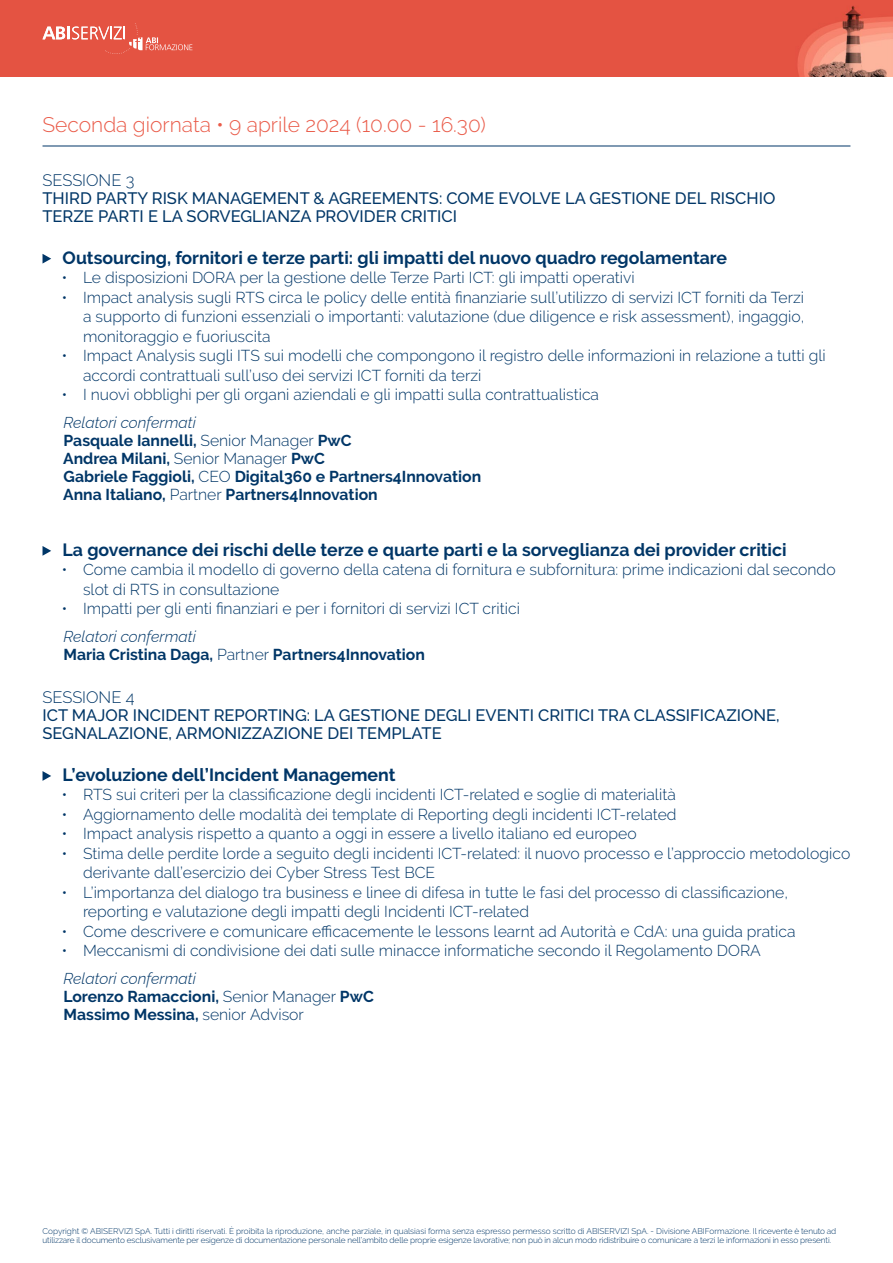
<style>
.page{position:relative;width:893px;height:1263px;background:#fff}
.page>*{position:absolute;margin:0;border:0;box-sizing:border-box;transform-origin:0 0}
.t1{font:300 21px "Raleway";color:#ea5c4a}
.t2{font:700 17.7px "Raleway";color:#003667}
.t3{font:500 16.5px/18px "Raleway";color:#003667}
.t4{font:300 16.5px "Raleway";color:#003667}
.t5{font:300 15.75px/19.5px "Raleway";color:#003667}
.t6{font:700 15.75px "Raleway";color:#003667}
.t7{font:italic 100 15.75px "Raleway";color:#003667}
.t8{font:300 8.25px/9px "Raleway";letter-spacing:-.01em;color:#003667}
.s1{font-weight:300}
</style>
<div class="page">
<img style="left:0;top:0;width:893px;height:77px">
<svg style="left:43px;top:23px;width:149px;height:31px;background:#e76c5e"></svg>
<svg style="left:43px;top:254px;width:8px;height:10px"></svg>
<svg style="left:43px;top:546px;width:8px;height:10px"></svg>
<svg style="left:43px;top:771px;width:8px;height:10px"></svg>
<hr style="left:43px;top:146px;width:807px;height:1px;background:#003667">
<p class="t1" style="left:43px;top:113px;width:445px">Seconda giornata • 9 aprile 2024 (10.00 - 16.30)</p>
<p class="t4" style="left:43px;top:171px;width:93px">SESSIONE 3</p>
<p class="t3" style="left:43px;top:189px;width:734px">THIRD PARTY RISK MANAGEMENT &amp; AGREEMENTS: COME EVOLVE LA GESTIONE DEL RISCHIO<br>TERZE PARTI E LA SORVEGLIANZA PROVIDER CRITICI</p>
<p class="t2" style="left:63px;top:247px;width:666px">Outsourcing, fornitori e terze parti: gli impatti del nuovo quadro regolamentare</p>
<p class="t5" style="left:62px;top:268px;width:574px">• Le disposizioni DORA per la gestione delle Terze Parti ICT: gli impatti operativi</p>
<p class="t5" style="left:83px;top:287px;width:723px;text-align:justify;text-indent:-21px">• Impact analysis sugli RTS circa le policy delle entità finanziarie sull’utilizzo di servizi ICT forniti da Terzi a supporto di funzioni essenziali o importanti: valutazione (due diligence e risk assessment), ingaggio, monitoraggio e fuoriuscita</p>
<p class="t5" style="left:83px;top:346px;width:744px;text-indent:-21px">• Impact Analysis sugli ITS sui modelli che compongono il registro delle informazioni in relazione a tutti gli accordi contrattuali sull’uso dei servizi ICT forniti da terzi</p>
<p class="t5" style="left:62px;top:385px;width:539px">• I nuovi obblighi per gli organi aziendali e gli impatti sulla contrattualistica</p>
<p class="t7" style="left:64px;top:410px;width:134px">Relatori confermati</p>
<p class="t6" style="left:64px;top:431px;width:289px">Pasquale Iannelli, <span class="s1">Senior Manager</span> PwC</p>
<p class="t6" style="left:63px;top:449px;width:263px">Andrea Milani, <span class="s1">Senior Manager</span> PwC</p>
<p class="t6" style="left:64px;top:467px;width:419px">Gabriele Faggioli, <span class="s1">CEO</span> Digital360 e Partners4Innovation</p>
<p class="t6" style="left:63px;top:485px;width:316px">Anna Italiano, <span class="s1">Partner</span> Partners4Innovation</p>
<p class="t2" style="left:63px;top:539px;width:725px">La governance dei rischi delle terze e quarte parti e la sorveglianza dei provider critici</p>
<p class="t5" style="left:83px;top:560px;width:754px;text-indent:-21px">• Come cambia il modello di governo della catena di fornitura e subfornitura: prime indicazioni dal secondo slot di RTS in consultazione</p>
<p class="t5" style="left:62px;top:599px;width:460px">• Impatti per gli enti finanziari e per i fornitori di servizi ICT critici</p>
<p class="t7" style="left:64px;top:624px;width:134px">Relatori confermati</p>
<p class="t6" style="left:64px;top:646px;width:363px">Maria Cristina Daga, <span class="s1">Partner</span> Partners4Innovation</p>
<p class="t4" style="left:43px;top:688px;width:94px">SESSIONE 4</p>
<p class="t3" style="left:43px;top:706px;width:739px">ICT MAJOR INCIDENT REPORTING: LA GESTIONE DEGLI EVENTI CRITICI TRA CLASSIFICAZIONE,<br>SEGNALAZIONE, ARMONIZZAZIONE DEI TEMPLATE</p>
<p class="t2" style="left:63px;top:764px;width:334px">L’evoluzione dell’Incident Management</p>
<p class="t5" style="left:62px;top:785px;width:616px">• RTS sui criteri per la classificazione degli incidenti ICT-related e soglie di materialità</p>
<p class="t5" style="left:62px;top:804px;width:616px">• Aggiornamento delle modalità dei template di Reporting degli incidenti ICT-related</p>
<p class="t5" style="left:62px;top:824px;width:576px">• Impact analysis rispetto a quanto a oggi in essere a livello italiano ed europeo</p>
<p class="t5" style="left:83px;top:843px;width:769px;text-indent:-21px">• Stima delle perdite lorde a seguito degli incidenti ICT-related: il nuovo processo e l’approccio metodologico derivante dall’esercizio dei Cyber Stress Test BCE</p>
<p class="t5" style="left:83px;top:882px;width:707px;text-indent:-21px">• L’importanza del dialogo tra business e linee di difesa in tutte le fasi del processo di classificazione, reporting e valutazione degli impatti degli Incidenti ICT-related</p>
<p class="t5" style="left:62px;top:921px;width:735px">• Come descrivere e comunicare efficacemente le lessons learnt ad Autorità e CdA: una guida pratica</p>
<p class="t5" style="left:62px;top:941px;width:700px">• Meccanismi di condivisione dei dati sulle minacce informatiche secondo il Regolamento DORA</p>
<p class="t7" style="left:64px;top:966px;width:134px">Relatori confermati</p>
<p class="t6" style="left:64px;top:988px;width:312px">Lorenzo Ramaccioni, <span class="s1">Senior Manager</span> PwC</p>
<p class="t6" style="left:64px;top:1006px;width:242px">Massimo Messina, <span class="s1">senior Advisor</span></p>
<p class="t8" style="left:43px;top:1227px;width:795px">Copyright © ABISERVIZI SpA. Tutti i diritti riservati. È proibita la riproduzione, anche parziale, in qualsiasi forma senza espresso permesso scritto di ABISERVIZI SpA. - Divisione ABIFormazione. Il ricevente è tenuto ad utilizzare il documento esclusivamente per esigenze di documentazione personale nell’ambito delle proprie esigenze lavorative; non può in alcun modo ridistribuire o comunicare a terzi le informazioni in esso presenti.</p>
</div>
